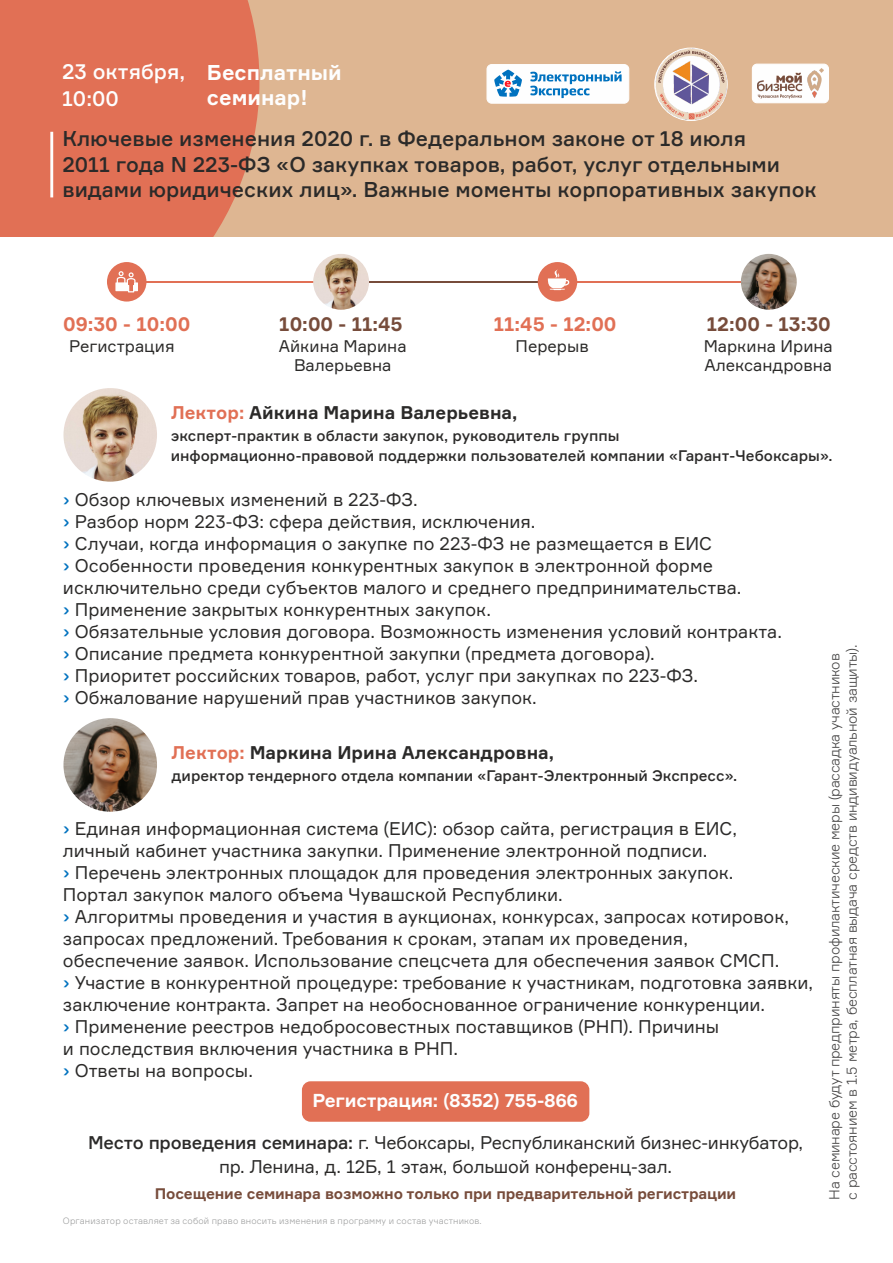
<style>
.page{position:relative;width:893px;height:1263px;background:#fff}
.page>*{position:absolute;margin:0;border:0;box-sizing:border-box;transform-origin:0 0}
.t1{font:500 21px/25.7px "Formular";color:#2b2a29}
.t2{font:700 21px/25.7px "Formular";color:#fefefe}
.t3{font:500 21px/27px "Formular";color:#fefefe}
.t4{font:700 19.5px "Formular";color:#e17055}
.t5{font:700 19.5px "Formular";color:#774c3b}
.t6{font:700 18.3px "Formular";letter-spacing:-.015em;color:#fefefe}
.t7{font:18px/22px "Formular";color:#2b2a29}
.t8{font:700 18px "Formular";color:#2b2a29}
.t9{font:16.5px/19.2px "Formular";color:#2b2a29;text-align:center}
.t10{font:500 15px/20.2px "Formular";color:#2b2a29}
.t11{font:700 15px "Formular";letter-spacing:-.015em;color:#774c3b}
.t12{font:300 14.25px/17.4px "Formular";letter-spacing:-.015em;color:#434242}
.t13{font:300 9px "Formular";letter-spacing:.015em;color:#9d9e9e}
.s1{color:#e17055}
.s2{font-weight:500;color:#0072bf}
.s3{font-weight:500}
</style>
<div class="page">
<div style="left:302px;top:1081px;width:287px;height:41px;background:#e17055;border-radius:9px"></div>
<img style="left:63px;top:388px;width:94px;height:94px;border-radius:50%">
<img style="left:63px;top:718px;width:94px;height:94px;border-radius:50%">
<div style="left:0;top:0;width:893px;height:236px;background:#deb692"></div>
<div style="left:0;top:0;width:259px;height:236px;background:#e17055"></div>
<hr style="left:361px;top:281px;width:179px;height:2px;background:#774c3b">
<hr style="left:575px;top:281px;width:179px;height:2px;background:#e17055">
<div style="left:107px;top:262px;width:39px;height:40px;background:#e17055;border-radius:50%"></div>
<svg style="left:115px;top:271px;width:23px;height:21px"></svg>
<div style="left:538px;top:262px;width:39px;height:40px;background:#e17055;border-radius:50%"></div>
<svg style="left:548px;top:270px;width:21px;height:20px"></svg>
<hr style="left:145px;top:281px;width:178px;height:2px;background:#e17055">
<hr style="left:50px;top:132px;width:3px;height:65px;background:#fefefe">
<img style="left:313px;top:254px;width:56px;height:56px;border-radius:50%">
<img style="left:741px;top:254px;width:56px;height:56px;border-radius:50%">
<div style="left:752px;top:64px;width:77px;height:39px;background:#fefefe;border:1px solid #fefefe;border-radius:5px"></div>
<img style="left:758px;top:68px;width:65px;height:30px">
<svg style="left:758px;top:94px;width:44px;height:5px"></svg>
<img style="left:654px;top:47px;width:74px;height:73px">
<div style="left:486px;top:64px;width:143px;height:40px;background:#fefefe;border:1px solid #fefefe;border-radius:5px"></div>
<svg style="left:494px;top:70px;width:28px;height:27px"></svg>
<svg style="left:530px;top:71px;width:92px;height:27px"></svg>
<p class="t3" style="left:62px;top:58px;width:125px">23 октября,<br>10:00</p>
<p class="t1" style="left:62px;top:125px;width:756px">Ключевые изменения 2020 г. в Федеральном законе от 18 июля<br>2011 года N 223-ФЗ «О закупках товаров, работ, услуг отдельными видами юридических лиц». Важные моменты корпоративных закупок</p>
<p class="t2" style="left:207px;top:59px;width:136px">Бесплатный семинар!</p>
<p class="t4" style="left:63px;top:312px;width:129px">09:30 - 10:00</p>
<p class="t9" style="left:69px;top:336px;width:107px">Регистрация</p>
<p class="t5" style="left:279px;top:312px;width:125px">10:00 - 11:45</p>
<p class="t9" style="left:279px;top:336px;width:129px">Айкина Марина<br>Валерьевна</p>
<p class="t4" style="left:494px;top:312px;width:124px">11:45 - 12:00</p>
<p class="t9" style="left:516px;top:336px;width:75px">Перерыв</p>
<p class="t5" style="left:707px;top:312px;width:125px">12:00 - 13:30</p>
<p class="t9" style="left:704px;top:336px;width:131px;text-align:left">Маркина Ирина<br>Александровна</p>
<p class="t8" style="left:171px;top:401px;width:348px"><span class="s1">Лектор:</span> Айкина Марина Валерьевна,</p>
<p class="t10" style="left:171px;top:425px;width:663px">эксперт-практик в области закупок, руководитель группы<br>информационно-правовой поддержки пользователей компании «Гарант-Чебоксары».</p>
<p class="t7" style="left:63px;top:488px;width:720px"><span class="s2">›</span> Обзор ключевых изменений в 223-ФЗ.<br><span class="s2">›</span> Разбор норм 223-ФЗ: сфера действия, исключения.<br><span class="s2">›</span> Случаи, когда информация о закупке по 223-ФЗ не размещается в ЕИС<br><span class="s2">›</span> Особенности проведения конкурентных закупок в электронной форме исключительно среди субъектов малого и среднего предпринимательства.<br><span class="s2">›</span> Применение закрытых конкурентных закупок.<br><span class="s2">›</span> Обязательные условия договора. Возможность изменения условий контракта. <span class="s2">›</span> Описание предмета конкурентной закупки (предмета договора).<br><span class="s2">›</span> Приоритет российских товаров, работ, услуг при закупках по 223-ФЗ.<br><span class="s2">›</span> Обжалование нарушений прав участников закупок.</p>
<p class="t8" style="left:172px;top:741px;width:384px"><span class="s1">Лектор:</span> Маркина Ирина Александровна,</p>
<p class="t10" style="left:172px;top:765px;width:567px">директор тендерного отдела компании «Гарант-Электронный Экспресс».</p>
<p class="t7" style="left:63px;top:817px;width:752px"><span class="s2">›</span> Единая информационная система (ЕИС): обзор сайта, регистрация в ЕИС,<br>личный кабинет участника закупки. Применение электронной подписи.<br><span class="s2">›</span> Перечень электронных площадок для проведения электронных закупок.<br>Портал закупок малого объема Чувашской Республики.<br><span class="s2">›</span> Алгоритмы проведения и участия в аукционах, конкурсах, запросах котировок, запросах предложений. Требования к срокам, этапам их проведения,<br>обеспечение заявок. Использование спецсчета для обеспечения заявок СМСП.<br><span class="s2">›</span> Участие в конкурентной процедуре: требование к участникам, подготовка заявки, заключение контракта. Запрет на необоснованное ограничение конкуренции.<br><span class="s2">›</span> Применение реестров недобросовестных поставщиков (РНП). Причины<br>и последствия включения участника в РНП.<br><span class="s2">›</span> Ответы на вопросы.</p>
<p class="t6" style="left:312px;top:1089px;width:267px">Регистрация: (8352) 755-866</p>
<p class="t7" style="left:88px;top:1130px;width:716px;line-height:24.2px;text-align:center"><span class="s3">Место проведения семинара:</span> г. Чебоксары, Республиканский бизнес-инкубатор, пр. Ленина, д. 12Б, 1 этаж, большой конференц-зал.</p>
<p class="t11" style="left:155px;top:1185px;width:583px">Посещение семинара возможно только при предварительной регистрации</p>
<p class="t13" style="left:63px;top:1215px;width:420px">Организатор оставляет за собой право вносить изменения в программу и состав участников.</p>
<p class="t12" style="left:825px;top:1200px;width:557px;rotate:-90deg">На семинаре будут предприняты профилактические меры (рассадка участников с расстоянием в 1.5 метра, бесплатная выдача средств индивидуальной защиты).</p>
</div>
